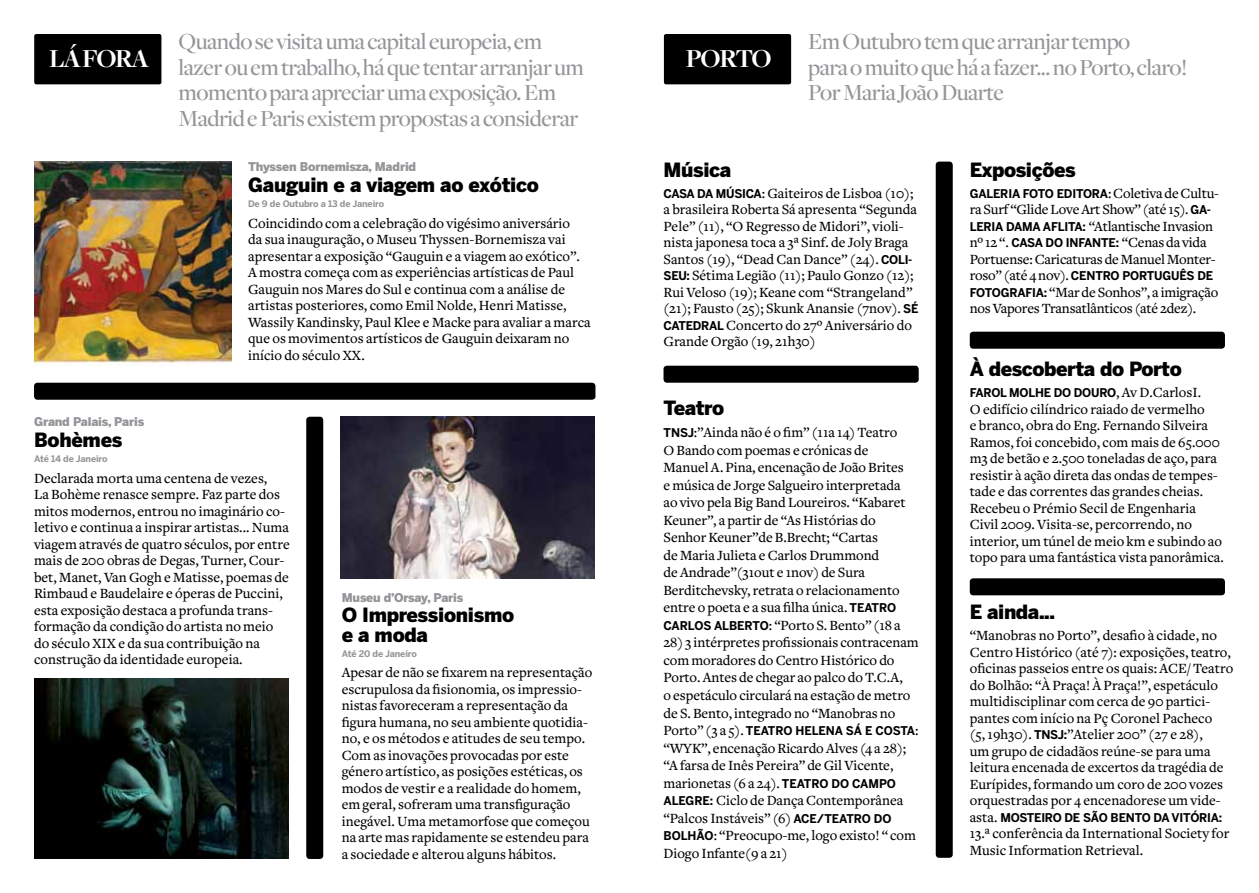
<style>
.page{position:relative;width:1259px;height:893px;background:#fff}
.page>*{position:absolute;margin:0;border:0;box-sizing:border-box;transform-origin:0 0}
.t1{font:700 27px "Freight Disp";color:#fff}
.t2{font:500 24px/25.5px "Freight Disp";letter-spacing:-.02em;color:#939598}
.t3{font:900 19.5px/19.5px "Benton Sans";letter-spacing:-.02em;color:#000}
.t4{font:500 14.7px/16.5px "Freight Text";color:#000}
.t5{font:700 12px "Benton Sans";letter-spacing:-.02em;color:#000}
.t6{font:900 12px "Benton Sans";letter-spacing:-.015em;color:#939598}
.t7{font:700 9px "Benton Sans";letter-spacing:-.015em;color:#939598}
.s1{font-family:"Benton Sans";font-weight:700;font-size:12px}
.s2{font-family:"Freight Text";font-weight:500;font-size:14.7px}
</style>
<div class="page">
<div style="left:34px;top:34px;width:127px;height:50px;background:#000;border-radius:2px"></div>
<div style="left:664px;top:34px;width:127px;height:50px;background:#000;border-radius:2px"></div>
<div style="left:34px;top:383px;width:561px;height:17px;background:#000;border-radius:3px"></div>
<img style="left:34px;top:162px;width:197px;height:204px">
<div style="left:306px;top:417px;width:17px;height:442px;background:#000;border-radius:3px"></div>
<div style="left:935px;top:162px;width:17px;height:696px;background:#000;border-radius:3px"></div>
<img style="left:34px;top:678px;width:254px;height:181px">
<img style="left:341px;top:417px;width:254px;height:161px">
<div style="left:663px;top:366px;width:255px;height:17px;background:#000;border-radius:3px"></div>
<div style="left:969px;top:578px;width:256px;height:17px;background:#000;border-radius:3px"></div>
<div style="left:969px;top:332px;width:256px;height:17px;background:#000;border-radius:3px"></div>
<h2 class="t2" style="left:179px;top:29px;width:407px">Quando se visita uma capital europeia, em lazer ou em trabalho, há que tentar arranjar um momento para apreciar uma exposição. Em Madrid e Paris existem propostas a considerar</h2>
<p class="t6" style="left:248px;top:160px;width:170px">Thyssen Bornemisza, Madrid</p>
<h3 class="t3" style="left:248px;top:175px;width:292px">Gauguin e a viagem ao exótico</h3>
<p class="t7" style="left:248px;top:198px;width:138px">De 9 de Outubro a 13 de Janeiro</p>
<p class="t4" style="left:248px;top:215px;width:344px">Coincidindo com a celebração do vigésimo aniversário<br>da sua inauguração, o Museu Thyssen-Bornemisza vai apresentar a exposição “Gauguin e a viagem ao exótico”.<br>A mostra começa com as experiências artísticas de Paul Gauguin nos Mares do Sul e continua com a análise de artistas posteriores, como Emil Nolde, Henri Matisse, Wassily Kandinsky, Paul Klee e Macke para avaliar a marca que os movimentos artísticos de Gauguin deixaram no início do século XX.</p>
<h2 class="t2" style="left:808px;top:29px;width:381px">Em Outubro tem que arranjar tempo<br>para o muito que há a fazer... no Porto, claro!<br>Por Maria João Duarte</h2>
<h1 class="t1" style="left:49px;top:44px;width:101px">LÁ FORA</h1>
<h1 class="t1" style="left:686px;top:44px;width:34px">PORTO</h1>
<h3 class="t3" style="left:663px;top:160px;width:69px">Música</h3>
<p class="t4" style="left:663px;top:185px;width:256px"><span class="s1">CASA DA MÚSICA</span>: Gaiteiros de Lisboa (10); a brasileira Roberta Sá apresenta “Segunda Pele” (11), “O Regresso de Midori”, violi&shy;nista japonesa toca a 3ª Sinf. de Joly Braga Santos (19), “Dead Can Dance” (24). <span class="s1">CO LI-SEU :</span> Sétima Legião (11); Paulo Gonzo (12); Rui Veloso (19); Keane com “Strangeland” (21); Fausto (25); Skunk Anansie (7nov). <span class="s1">SÉ CATEDRAL</span> Concerto do 27º Aniversário do Grande Orgão (19, 21h30)</p>
<h3 class="t3" style="left:969px;top:160px;width:107px">Exposições</h3>
<p class="t5" style="left:969px;top:186px;width:251px">GALER IA FOTO EDITORA<span class="s2">: Coletiva de Cultu-</span></p>
<p class="t4" style="left:969px;top:202px;width:247px">ra Surf “Glide Love Art Show” (até 15). <span class="s1">GA-LER IA DAMA AFLITA:</span> “Atlantische Invasion nº 12 “. <span class="s1">CASA DO INFANTE:</span> “Cenas da vida Portuense: Caricaturas de Manuel Monter-</p>
<p class="t5" style="left:969px;top:269px;width:244px"><span class="s2">roso” (até 4 nov).</span> CE NTRO PORTUGUÊS DE</p>
<p class="t4" style="left:969px;top:284px;width:250px"><span class="s1">FOTOGRAFIA:</span> “Mar de Sonhos”, a imigração nos Vapores Transatlânticos (até 2dez).</p>
<h3 class="t3" style="left:969px;top:359px;width:214px">À descoberta do Porto</h3>
<p class="t5" style="left:969px;top:386px;width:122px">FAROL MOLHE DO DOURO</p>
<p class="t4" style="left:969px;top:384px;width:255px;text-indent:146px">, Av D.CarlosI.<br>O edifício cilíndrico raiado de vermelho<br>e branco, obra do Eng. Fernando Silveira Ramos, foi concebido, com mais de 65.000 m3 de betão e 2.500 toneladas de aço, para resistir à ação direta das ondas de tempes&shy;tade e das correntes das grandes cheias.<br>Recebeu o Prémio Secil de Engenharia Civil 2009. Visita-se, percorrendo, no interior, um túnel de meio km e subindo ao topo para uma fantástica vista panorâmica.</p>
<h3 class="t3" style="left:663px;top:398px;width:62px">Teatro</h3>
<p class="t4" style="left:663px;top:424px;width:244px;line-height:17.5px"><span class="s1">TNSJ</span>:”Ainda não é o fim” (11a 14) Teatro O Bando com poemas e crónicas de Manuel A. Pina, encenação de João Brites e música de Jorge Salgueiro interpretada ao vivo pela Big Band Loureiros. “Kabaret Keuner”, a partir de “As Histórias do Senhor Keuner”de B.Brecht; “Cartas<br>de Maria Julieta e Carlos Drummond<br>de Andrade”(31out e 1nov) de Sura Berditchevsky, retrata o relacionamento entre o poeta e a sua filha única. <span class="s1">TEATRO CARLOS ALBERTO</span>: “Porto S. Bento” (18 a</p>
<p class="t4" style="left:663px;top:634px;width:257px;line-height:17.5px">28) 3 intérpretes profissionais contracenam com moradores do Centro Histórico do Porto. Antes de chegar ao palco do T.C.A,<br>o espetáculo circulará na estação de metro de S. Bento, integrado no “Manobras no</p>
<p class="t5" style="left:663px;top:723px;width:256px"><span class="s2">Porto” (3 a 5).</span> TEATRO HE LENA SÁ E COSTA<span class="s2">:</span></p>
<p class="t4" style="left:663px;top:739px;width:254px;line-height:17.5px">“WYK”, encenação Ricardo Alves (4 a 28); “A farsa de Inês Pereira” de Gil Vicente, marionetas (6 a 24). <span class="s1">TEATRO DO CAMPO ALEGRE :</span> Ciclo de Dança Contemporânea “Palcos Instáveis” (6) <span class="s1">ACE/TEATRO DO BOLHÃO</span>: “Preocupo-me, logo existo! “ com Diogo Infante(9 a 21)</p>
<p class="t6" style="left:34px;top:415px;width:112px">Grand Palais, Paris</p>
<h3 class="t3" style="left:34px;top:430px;width:90px">Bohèmes</h3>
<p class="t7" style="left:34px;top:453px;width:75px">Até 14 de Janeiro</p>
<p class="t4" style="left:34px;top:470px;width:257px">Declarada morta uma centena de vezes,<br>La Bohème renasce sempre. Faz parte dos mitos modernos, entrou no imaginário co&shy;letivo e continua a inspirar artistas... Numa viagem através de quatro séculos, por entre mais de 200 obras de Degas, Turner, Cour&shy;bet, Manet, Van Gogh e Matisse, poemas de Rimbaud e Baudelaire e óperas de Puccini, esta exposição destaca a profunda trans&shy;formação da condição do artista no meio do século XIX e da sua contribuição na construção da identidade europeia.</p>
<p class="t6" style="left:342px;top:590px;width:123px">Museu d’Orsay, Paris</p>
<h3 class="t3" style="left:342px;top:605px;width:174px">O Impressionismo e a moda</h3>
<p class="t7" style="left:342px;top:648px;width:77px">Até 20 de Janeiro</p>
<p class="t4" style="left:342px;top:665px;width:252px">Apesar de não se fixarem na representação escrupulosa da fisionomia, os impressio&shy;nistas favoreceram a representação da figura humana, no seu ambiente quotidia&shy;no, e os métodos e atitudes de seu tempo.<br>Com as inovações provocadas por este género artístico, as posições estéticas, os modos de vestir e a realidade do homem, em geral, sofreram uma transfiguração inegável. Uma metamorfose que começou na arte mas rapidamente se estendeu para a sociedade e alterou alguns hábitos.</p>
<h3 class="t3" style="left:969px;top:602px;width:87px">E ainda...</h3>
<p class="t4" style="left:969px;top:627px;width:265px">“Manobras no Porto”, desafio à cidade, no Centro Histórico (até 7): exposições, teatro, oficinas passeios entre os quais: ACE/ Teatro do Bolhão: “À Praça! À Praça!”, espetáculo multidisciplinar com cerca de 90 partici&shy;pantes com início na Pç Coronel Pacheco<br>(5, 19h30). <span class="s1">TNSJ:</span>”Atelier 200” (27 e 28),<br>um grupo de cidadãos reúne-se para uma leitura encenada de excertos da tragédia de Eurípides, formando um coro de 200 vozes orquestradas por 4 encenadorese um vide-</p>
<p class="t5" style="left:969px;top:810px;width:254px"><span class="s2">asta.</span> MOSTEIRO DE SÃO BENTO DA VITÓRIA:</p>
<p class="t4" style="left:969px;top:825px;width:261px">13.ª conferência da International Society for<br>Music Information Retrieval.</p>
</div>
